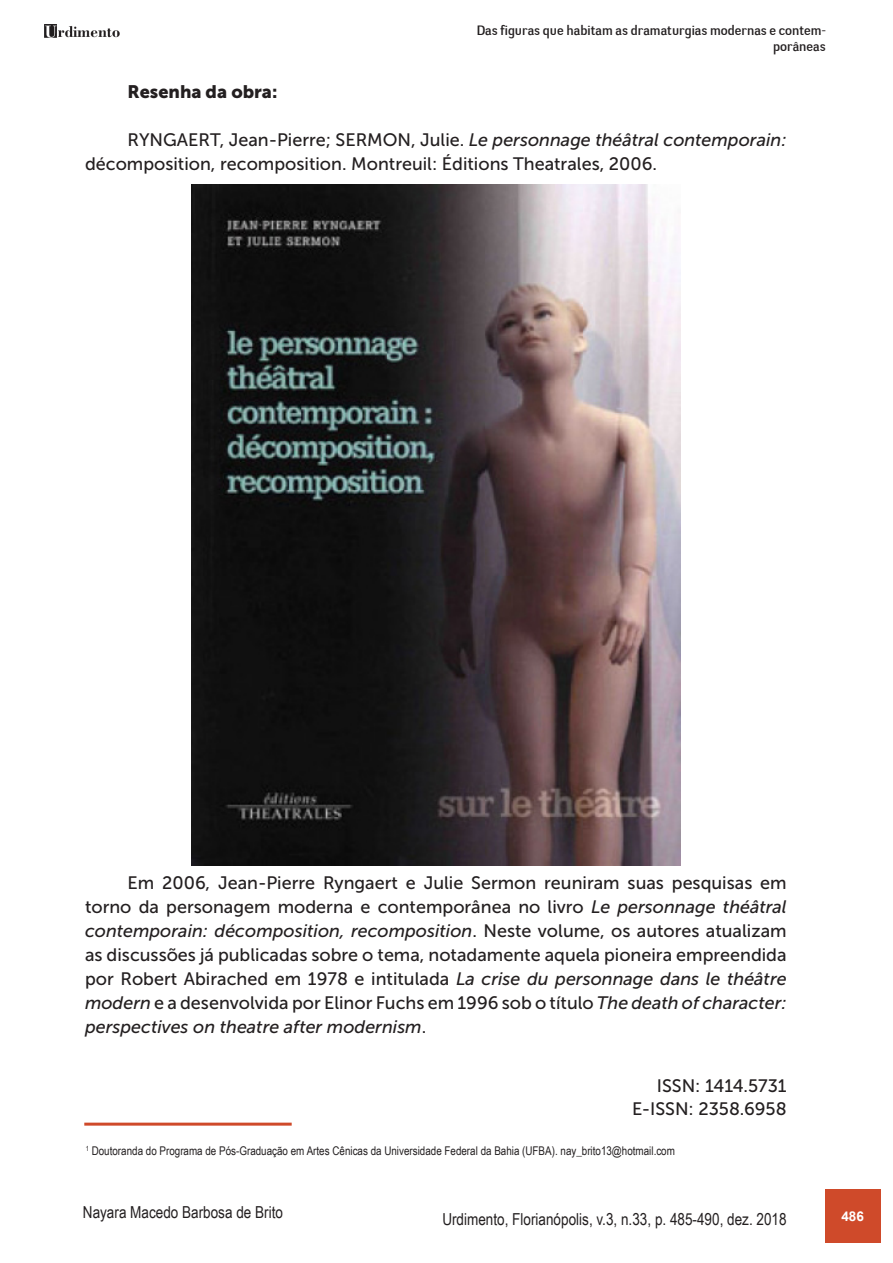
<style>
.page{position:relative;width:893px;height:1263px;background:#fff}
.page>*{position:absolute;margin:0;border:0;box-sizing:border-box;transform-origin:0 0}
.Corpo{font:18px/24px "Museo Sans 500";color:#231f20}
.DOI_e_ISSN{font:18px "Museo Sans 500";color:#231f20}
.Corpo-2{font:18px "Museo Sans 900";color:#231f20}
.t1{font:16.5px "Arial Narrow";color:#231f20}
.t2{font:13.5px/16.2px "Negotiate Free";color:#231f20;text-align:right}
.t3{font:700 13.5px "Arial";color:#fff}
.Notas{font:12px "Arial Narrow";color:#231f20}
.s1{font-style:italic}
</style>
<div class="page">
<img style="left:45px;top:25px;width:75px;height:13px">
<div style="left:825px;top:1189px;width:55px;height:53px;background:#cf4a2a"></div>
<hr style="left:86px;top:1122px;width:204px;height:3px;background:#cf4a2a">
<img style="left:191px;top:184px;width:489px;height:681px">
<p class="t2" style="left:477px;top:22px;width:350px">Das figuras que habitam as dramaturgias modernas e contem&shy;porâneas</p>
<p class="Corpo-2" style="left:128px;top:82px;width:151px">Resenha da obra:</p>
<p class="Corpo" style="left:85px;top:128px;width:703px;text-indent:43px">RYNGAERT, Jean-Pierre; SERMON, Julie. <span class="s1">Le personnage théâtral contemporain: </span>décomposition, recomposition. Montreuil: Éditions Theatrales, 2006.</p>
<p class="Corpo" style="left:85px;top:871px;width:703px;text-align:justify;text-indent:43px">Em 2006, Jean-Pierre Ryngaert e Julie Sermon reuniram suas pesquisas em torno da personagem moderna e contemporânea no livro <span class="s1">Le personnage théâtral contemporain: décomposition, recomposition</span>. Neste volume, os autores atualizam as discussões já publicadas sobre o tema, notadamente aquela pioneira empreendida por Robert Abirached em 1978 e intitulada <span class="s1">La crise du personnage dans le théâtre modern</span> e a desenvolvida por Elinor Fuchs em 1996 sob o título <span class="s1">The death of character: perspectives on theatre after modernism</span>.</p>
<p class="DOI_e_ISSN" style="left:657px;top:1076px;width:131px">ISSN: 1414.5731</p>
<p class="DOI_e_ISSN" style="left:632px;top:1098px;width:156px">E-ISSN: 2358.6958</p>
<p class="Notas" style="left:86px;top:1142px;width:591px"><sup>1</sup> Doutoranda do Programa de Pós-Graduação em Artes Cênicas da Universidade Federal da Bahia (UFBA). nay_brito13@hotmail.com</p>
<p class="t1" style="left:83px;top:1200px;width:202px">Nayara Macedo Barbosa de Brito</p>
<p class="t3" style="left:841px;top:1207px;width:24px">486</p>
<p class="t1" style="left:442px;top:1206px;width:346px">Urdimento, Florianópolis, v.3, n.33, p. 485-490, dez. 2018</p>
</div>
